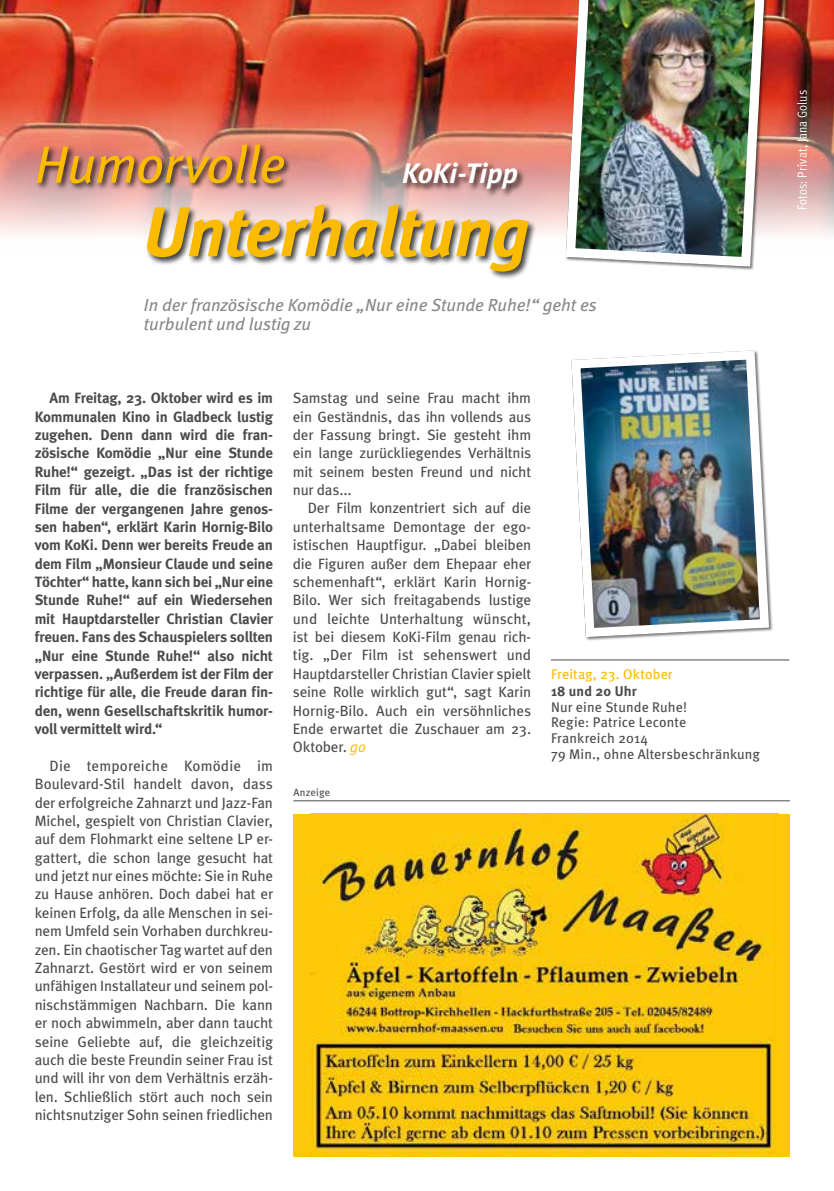
<style>
.page{position:relative;width:834px;height:1191px;background:#fff}
.page>*{position:absolute;margin:0;border:0;box-sizing:border-box;transform-origin:0 0}
.t1{font:italic 700 70px "Meta";letter-spacing:-.01em;color:#fabb00}
.t2{font:italic 52.5px "Meta";letter-spacing:-.015em;color:#fabb00}
.t3{font:italic 700 28px "Meta";letter-spacing:-.005em;color:#fff}
.t4{font:italic 17.5px/18.4px "Meta";letter-spacing:-.005em;color:#87888a}
.t5{font:14.88px/18.4px "Meta";letter-spacing:-.01em;color:#4b4b4d;text-align:justify}
.t6{font:700 14.88px/18.4px "Meta";letter-spacing:-.01em;color:#4b4b4d;text-align:justify}
.t7{font:14px/15.8px "Meta";letter-spacing:.01em;color:#4b4b4d}
.t8{font:14px "Meta";letter-spacing:.01em;color:#fabb00}
.t9{font:700 14px "Meta";letter-spacing:.01em;color:#4b4b4d}
.t10{font:13.12px "Meta Cond Normal";letter-spacing:.01em;color:#fff}
.t11{font:10.5px "Meta";letter-spacing:.02em;color:#4b4b4d}
.s1{font-family:"Meta Normal";font-style:italic;color:#fabb00}
</style>
<div class="page">
<img style="left:0;top:0;width:833px;height:235px">
<div style="left:35px;top:142px;width:502px;height:138px;background:#000;opacity:.75"></div>
<div style="left:401px;top:161px;width:125px;height:37px;background:#000;opacity:.75"></div>
<img style="left:571px;top:350px;width:202px;height:291px">
<hr style="left:551px;top:659px;width:238px;height:1px;background:#4b4b4d">
<img style="left:560px;top:0;width:209px;height:270px">
<div style="left:293px;top:814px;width:496px;height:342px;background:#fdc80a"></div>
<img style="left:310px;top:814px;width:464px;height:342px">
<hr style="left:293px;top:800px;width:496px;height:1px;background:#4b4b4d">
<h2 class="t2" style="left:35px;top:131px;width:252px">Humorvolle</h2>
<h1 class="t1" style="left:143px;top:188px;width:388px">Unterhaltung</h1>
<h3 class="t3" style="left:402px;top:156px;width:117px">KoKi-Tipp</h3>
<p class="t4" style="left:144px;top:296px;width:454px">In der französische Komödie „Nur eine Stunde Ruhe!“ geht es turbulent und lustig zu</p>
<p class="t6" style="left:35px;top:388px;width:240px;text-indent:15px">Am Freitag, 23. Oktober wird es im Kommunalen Kino in Gladbeck lustig zugehen. Denn dann wird die fran&shy;zösische Komödie „Nur eine Stunde Ruhe!“ gezeigt. „Das ist der richtige Film für alle, die die französischen Filme der vergangenen Jahre genos&shy;sen haben“, erklärt Karin Hornig-Bilo vom KoKi. Denn wer bereits Freude an dem Film „Monsieur Claude und seine Töchter“ hatte, kann sich bei „Nur eine Stunde Ruhe!“ auf ein Wiedersehen mit Hauptdarsteller Christian Clavier freuen. Fans des Schauspielers sollten „Nur eine Stunde Ruhe!“ also nicht verpassen. „Außerdem ist der Film der richtige für alle, die Freude daran fin&shy;den, wenn Gesellschaftskritik humor&shy;voll vermittelt wird.“</p>
<p class="t5" style="left:35px;top:756px;width:240px;text-indent:15px">Die temporeiche Komödie im Boulevard-Stil handelt davon, dass der erfolgreiche Zahnarzt und Jazz-Fan Michel, gespielt von Christian Clavier, auf dem Flohmarkt eine seltene LP er&shy;gattert, die schon lange gesucht hat und jetzt nur eines möchte: Sie in Ruhe zu Hause anhören. Doch dabei hat er keinen Erfolg, da alle Menschen in sei&shy;nem Umfeld sein Vorhaben durchkreu&shy;zen. Ein chaotischer Tag wartet auf den Zahnarzt. Gestört wird er von seinem unfähigen Installateur und seinem pol&shy;nischstämmigen Nachbarn. Die kann er noch abwimmeln, aber dann taucht seine Geliebte auf, die gleichzeitig auch die beste Freundin seiner Frau ist und will ihr von dem Verhältnis erzäh&shy;len. Schließlich stört auch noch sein nichtsnutziger Sohn seinen friedlichen</p>
<p class="t5" style="left:293px;top:388px;width:240px">Samstag und seine Frau macht ihm ein Geständnis, das ihn vollends aus der Fassung bringt. Sie gesteht ihm ein lange zurückliegendes Verhältnis mit seinem besten Freund und nicht nur das...</p>
<p class="t5" style="left:293px;top:498px;width:240px;text-indent:15px">Der Film konzentriert sich auf die unterhaltsame Demontage der ego&shy;istischen Hauptfigur. „Dabei bleiben die Figuren außer dem Ehepaar eher schemenhaft“, erklärt Karin Hornig-Bilo. Wer sich freitagabends lustige und leichte Unterhaltung wünscht, ist bei diesem KoKi-Film genau rich&shy;tig. „Der Film ist sehenswert und Hauptdarsteller Christian Clavier spielt seine Rolle wirklich gut“, sagt Karin Hornig-Bilo. Auch ein versöhnliches Ende erwartet die Zuschauer am 23.<br>Oktober. <span class="s1">go</span></p>
<p class="t11" style="left:293px;top:785px;width:38px">Anzeige</p>
<p class="t8" style="left:551px;top:665px;width:123px">Freitag, 23. Oktober</p>
<p class="t9" style="left:551px;top:682px;width:87px">18 und 20 Uhr</p>
<p class="t7" style="left:551px;top:698px;width:210px">Nur eine Stunde Ruhe!<br>Regie: Patrice Leconte<br>Frankreich 2014<br>79 Min., ohne Altersbeschränkung</p>
<p class="t10" style="left:794px;top:210px;width:122px;rotate:-90deg">Fotos: Privat, Jana Golus</p>
</div>
